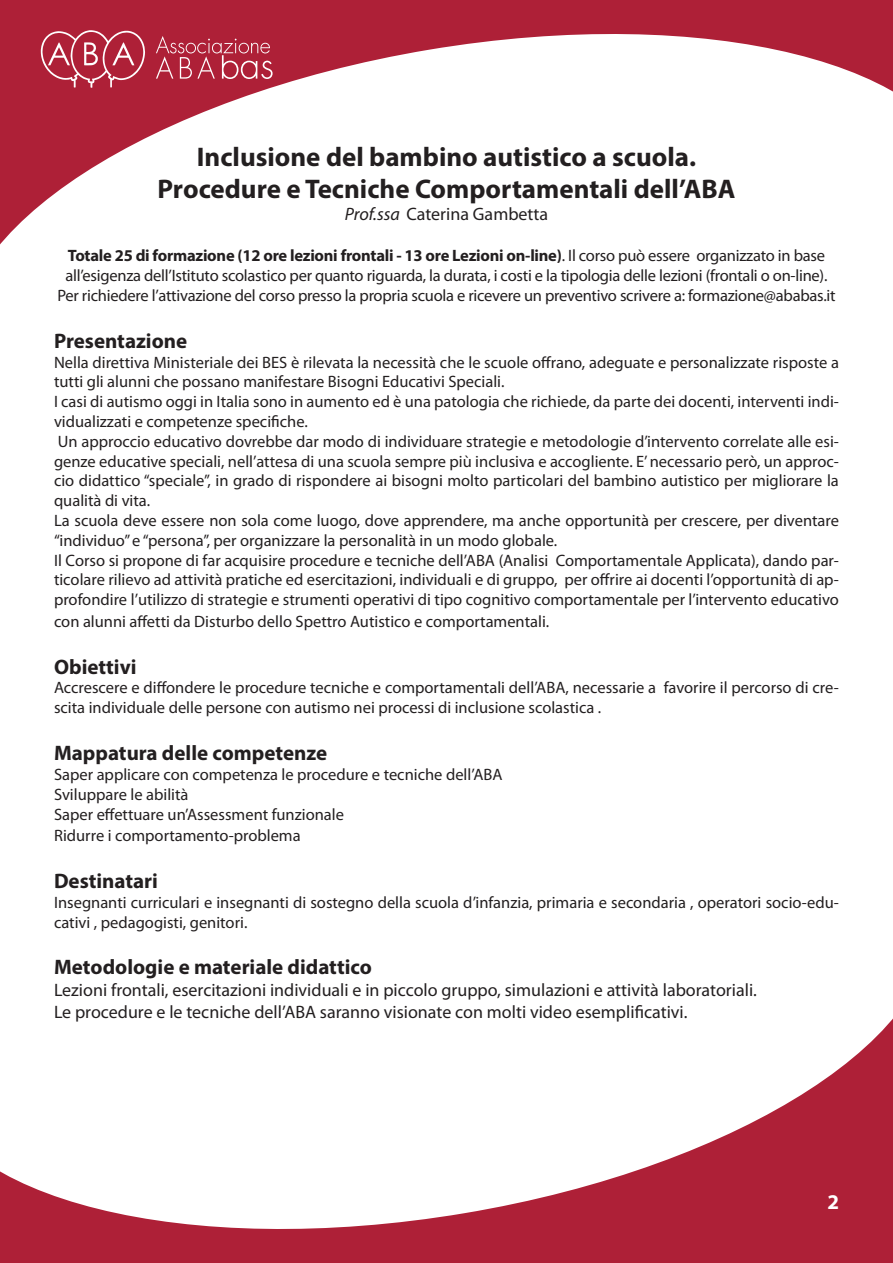
<style>
.page{position:relative;width:893px;height:1263px;background:#fff}
.page>*{position:absolute;margin:0;border:0;box-sizing:border-box;transform-origin:0 0}
.t1{font:700 27px/32.4px "Myriad Pro";color:#231f20;text-align:center}
.t2{font:700 21px "Myriad Pro";color:#231f20}
.t3{font:700 21px "Myriad Pro";color:#fff}
.t4{font:18px/21.6px "Myriad Pro";color:#231f20}
.t5{font:16.5px/19.8px "Myriad Pro";color:#231f20}
.s1{font-style:italic}
.s2{font-weight:700}
</style>
<div class="page">
<svg style="left:0;top:3px;width:893px;height:242px"></svg>
<svg style="left:156px;top:36px;width:117px;height:43px;background:#ba4256"></svg>
<svg style="left:41px;top:30px;width:104px;height:58px;background:#bc475a"></svg>
<svg style="left:0;top:1018px;width:893px;height:242px"></svg>
<h1 class="t1" style="left:158px;top:140px;width:579px">Inclusione del bambino autistico a scuola.<br>Procedure e Tecniche Comportamentali dell’ABA</h1>
<p class="t4" style="left:345px;top:203px;width:205px"><span class="s1">Prof.ssa</span> Caterina Gambetta</p>
<p class="t5" style="left:57px;top:246px;width:780px;text-align:center"><span class="s2">Totale 25 di formazione (12 ore lezioni frontali - 13 ore Lezioni on-line)</span>. Il corso può essere organizzato in base all’esigenza dell’Istituto scolastico per quanto riguarda, la durata, i costi e la tipologia delle lezioni (frontali o on-line).<br>Per richiedere l’attivazione del corso presso la propria scuola e ricevere un preventivo scrivere a: formazione@ababas.it</p>
<p class="t2" style="left:54px;top:327px;width:135px">Presentazione</p>
<p class="t5" style="left:54px;top:352px;width:786px">Nella direttiva Ministeriale dei BES è rilevata la necessità che le scuole offrano, adeguate e personalizzate risposte a tutti gli alunni che possano manifestare Bisogni Educativi Speciali.<br>I casi di autismo oggi in Italia sono in aumento ed è una patologia che richiede, da parte dei docenti, interventi indi&shy;vidualizzati e competenze specifiche.<br>Un approccio educativo dovrebbe dar modo di individuare strategie e metodologie d’intervento correlate alle esi&shy;genze educative speciali, nell’attesa di una scuola sempre più inclusiva e accogliente. E’ necessario però, un approc&shy;cio didattico “speciale”, in grado di rispondere ai bisogni molto particolari del bambino autistico per migliorare la qualità di vita.<br>La scuola deve essere non sola come luogo, dove apprendere, ma anche opportunità per crescere, per diventare “individuo” e “persona”, per organizzare la personalità in un modo globale.<br>Il Corso si propone di far acquisire procedure e tecniche dell’ABA (Analisi Comportamentale Applicata), dando par&shy;ticolare rilievo ad attività pratiche ed esercitazioni, individuali e di gruppo, per offrire ai docenti l’opportunità di ap&shy;profondire l’utilizzo di strategie e strumenti operativi di tipo cognitivo comportamentale per l’intervento educativo</p>
<p class="t5" style="left:54px;top:611px;width:497px">con alunni affetti da Disturbo dello Spettro Autistico e comportamentali.</p>
<p class="t2" style="left:54px;top:653px;width:84px">Obiettivi</p>
<p class="t5" style="left:54px;top:678px;width:786px">Accrescere e diffondere le procedure tecniche e comportamentali dell’ABA, necessarie a favorire il percorso di cre&shy;scita individuale delle persone con autismo nei processi di inclusione scolastica .</p>
<p class="t2" style="left:54px;top:739px;width:275px">Mappatura delle competenze</p>
<p class="t5" style="left:54px;top:764px;width:450px">Saper applicare con competenza le procedure e tecniche dell’ABA<br>Sviluppare le abilità<br>Saper effettuare un’Assessment funzionale</p>
<p class="t5" style="left:54px;top:825px;width:248px">Ridurre i comportamento-problema</p>
<p class="t2" style="left:54px;top:867px;width:106px">Destinatari</p>
<p class="t5" style="left:54px;top:892px;width:786px">Insegnanti curriculari e insegnanti di sostegno della scuola d’infanzia, primaria e secondaria , operatori socio-edu&shy;cativi , pedagogisti, genitori.</p>
<p class="t2" style="left:54px;top:953px;width:319px">Metodologie e materiale didattico</p>
<p class="t4" style="left:54px;top:979px;width:704px">Lezioni frontali, esercitazioni individuali e in piccolo gruppo, simulazioni e attività laboratoriali.<br>Le procedure e le tecniche dell’ABA saranno visionate con molti video esemplificativi.</p>
<p class="t3" style="left:827px;top:1188px;width:13px">2</p>
</div>
